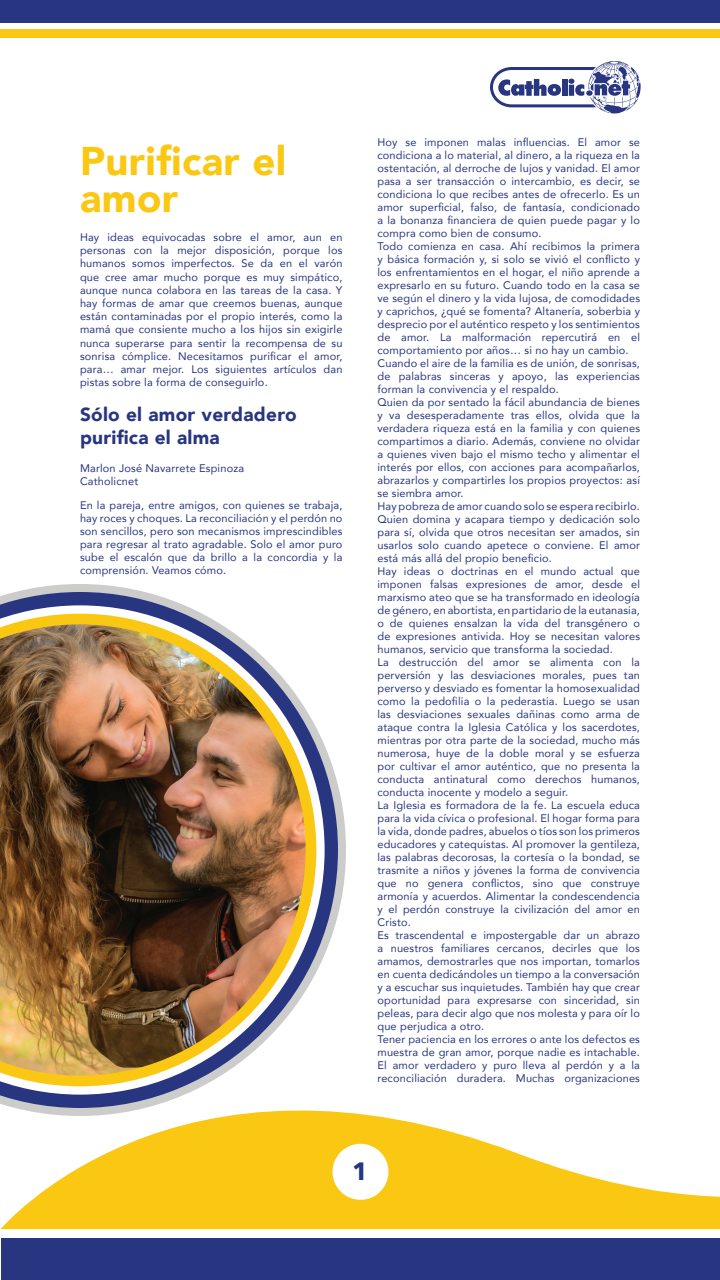
<style>
.page{position:relative;width:720px;height:1280px;background:#fff}
.page>*{position:absolute;margin:0;border:0;box-sizing:border-box;transform-origin:0 0}
.t1{font:900 40px/37px "Avenir";letter-spacing:.01em;color:#fac812}
.t2{font:700 25px "Avenir Next";color:#283681}
.t3{font:900 19px/23.4px "Avenir";letter-spacing:.015em;color:#283681}
.t4{font:11px/13px "Avenir";letter-spacing:.015em;color:#283681;text-align:justify}
</style>
<div class="page">
<div style="left:0;top:0;width:720px;height:23px;background:#283681"></div>
<div style="left:0;top:29px;width:720px;height:9px;background:#fac812"></div>
<svg style="left:0;top:1112px;width:720px;height:118px;fill:#fac812"></svg>
<div style="left:1px;top:1238px;width:719px;height:42px;background:#283681"></div>
<div style="left:332px;top:1144px;width:56px;height:56px;background:#fff;border-radius:50%"></div>
<svg style="left:0;top:584px;width:346px;height:532px"></svg>
<svg style="left:0;top:592px;width:338px;height:516px"></svg>
<svg style="left:0;top:605px;width:325px;height:490px"></svg>
<img style="left:0;top:624px;width:306px;height:452px">
<svg style="left:490px;top:61px;width:151px;height:53px"></svg>
<h1 class="t1" style="left:80px;top:142px;width:208px">Purificar el amor</h1>
<p class="t4" style="left:80px;top:230px;width:264px">Hay ideas equivocadas sobre el amor, aun en personas con la mejor disposición, porque los humanos somos imperfectos. Se da en el varón que cree amar mucho porque es muy simpático, aunque nunca colabora en las tareas de la casa. Y hay formas de amar que creemos buenas, aunque están contaminadas por el propio interés, como la mamá que consiente mucho a los hijos sin exigirle nunca superarse para sentir la recompensa de su sonrisa cómplice. Necesitamos purificar el amor, para… amar mejor. Los siguientes artículos dan pistas sobre la forma de conseguirlo.</p>
<h3 class="t3" style="left:80px;top:402px;width:218px">Sólo el amor verdadero purifica el alma</h3>
<p class="t4" style="left:80px;top:461px;width:166px">Marlon José Navarrete Espinoza<br>Catholicnet</p>
<p class="t4" style="left:80px;top:498px;width:264px">En la pareja, entre amigos, con quienes se trabaja, hay roces y choques. La reconciliación y el perdón no son sencillos, pero son mecanismos imprescindibles para regresar al trato agradable. Solo el amor puro sube el escalón que da brillo a la concordia y la comprensión. Veamos cómo.</p>
<p class="t4" style="left:377px;top:135px;width:264px;text-align:left">Hoy se imponen malas influencias. El amor se condiciona a lo material, al dinero, a la riqueza en la ostentación, al derroche de lujos y vanidad. El amor pasa a ser transacción o intercambio, es decir, se condiciona lo que recibes antes de ofrecerlo. Es un amor superficial, falso, de fantasía, condicionado a la bonanza financiera de quien puede pagar y lo compra como bien de consumo.<br>Todo comienza en casa. Ahí recibimos la primera y básica formación y, si solo se vivió el conflicto y los enfrentamientos en el hogar, el niño aprende a expresarlo en su futuro. Cuando todo en la casa se ve según el dinero y la vida lujosa, de comodidades y caprichos, ¿qué se fomenta? Altanería, soberbia y desprecio por el auténtico respeto y los sentimientos de amor. La malformación repercutirá en el comportamiento por años… si no hay un cambio.<br>Cuando el aire de la familia es de unión, de sonrisas, de palabras sinceras y apoyo, las experiencias forman la convivencia y el respaldo.<br>Quien da por sentado la fácil abundancia de bienes y va desesperadamente tras ellos, olvida que la verdadera riqueza está en la familia y con quienes compartimos a diario. Además, conviene no olvidar a quienes viven bajo el mismo techo y alimentar el interés por ellos, con acciones para acompañarlos, abrazarlos y compartirles los propios proyectos: así se siembra amor.<br>Hay pobreza de amor cuando solo se espera recibirlo.<br>Quien domina y acapara tiempo y dedicación solo para sí, olvida que otros necesitan ser amados, sin usarlos solo cuando apetece o conviene. El amor está más allá del propio beneficio.<br>Hay ideas o doctrinas en el mundo actual que imponen falsas expresiones de amor, desde el marxismo ateo que se ha transformado en ideología de género, en abortista, en partidario de la eutanasia, o de quienes ensalzan la vida del transgénero o de expresiones antivida. Hoy se necesitan valores humanos, servicio que transforma la sociedad.<br>La destrucción del amor se alimenta con la perversión y las desviaciones morales, pues tan perverso y desviado es fomentar la homosexualidad como la pedofilia o la pederastia. Luego se usan las desviaciones sexuales dañinas como arma de ataque contra la Iglesia Católica y los sacerdotes, mientras por otra parte de la sociedad, mucho más numerosa, huye de la doble moral y se esfuerza por cultivar el amor auténtico, que no presenta la conducta antinatural como derechos humanos, conducta inocente y modelo a seguir.<br>La Iglesia es formadora de la fe. La escuela educa para la vida cívica o profesional. El hogar forma para la vida, donde padres, abuelos o tíos son los primeros educadores y catequistas. Al promover la gentileza, las palabras decorosas, la cortesía o la bondad, se trasmite a niños y jóvenes la forma de convivencia que no genera conflictos, sino que construye armonía y acuerdos. Alimentar la condescendencia y el perdón construye la civilización del amor en Cristo.<br>Es trascendental e impostergable dar un abrazo a nuestros familiares cercanos, decirles que los amamos, demostrarles que nos importan, tomarlos en cuenta dedicándoles un tiempo a la conversación y a escuchar sus inquietudes. También hay que crear oportunidad para expresarse con sinceridad, sin peleas, para decir algo que nos molesta y para oír lo que perjudica a otro.<br>Tener paciencia en los errores o ante los defectos es muestra de gran amor, porque nadie es intachable.<br>El amor verdadero y puro lleva al perdón y a la reconciliación duradera. Muchas organizaciones</p>
<h2 class="t2" style="left:352px;top:1150px;width:18px">1</h2>
</div>
